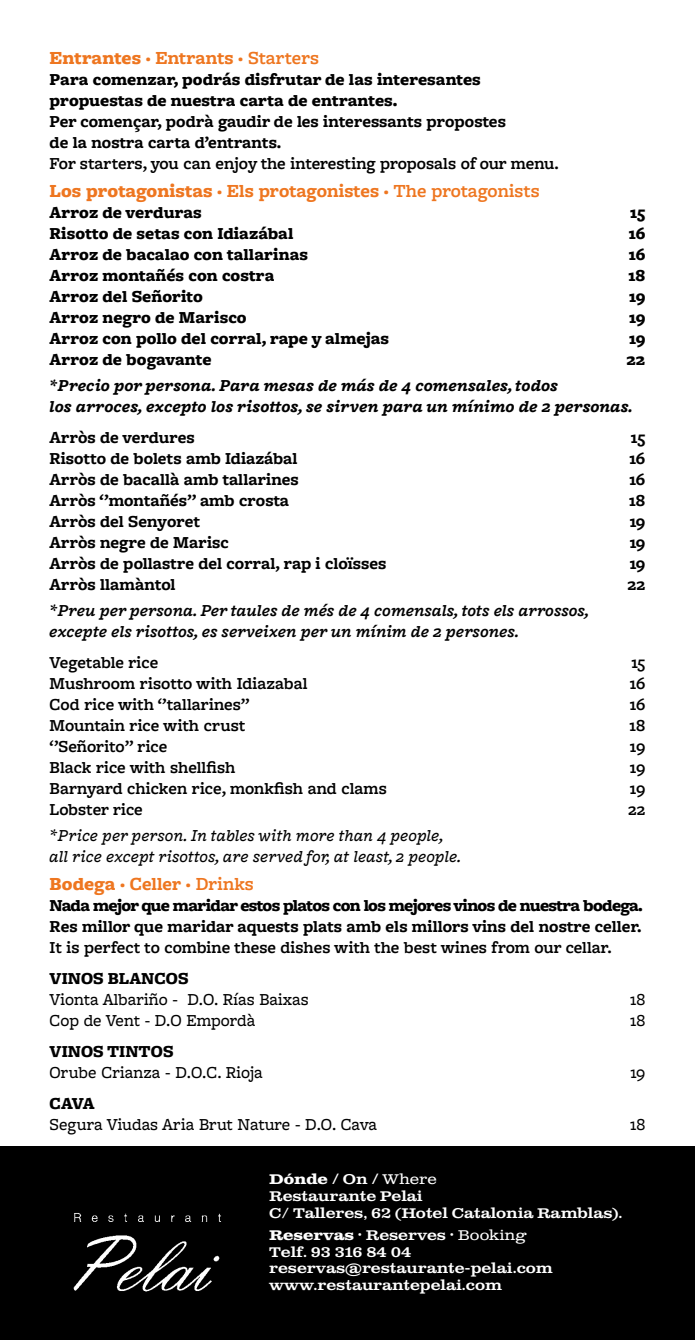
<style>
.page{position:relative;width:695px;height:1340px;background:#fff}
.page>*{position:absolute;margin:0;border:0;box-sizing:border-box;transform-origin:0 0}
.t1{font:900 19.25px "Freight Macro Pro";color:#ee7620}
.t2{font:700 17.5px/21px "Freight Macro Pro";color:#000}
.t3{font:600 17.5px "Freight Macro Pro";color:#000}
.t4{font:900 17.5px/21px "Freight Macro Pro";color:#000}
.t5{font:500 17.5px "Freight Macro Pro";color:#000}
.t6{font:italic 700 17.5px/21px "Freight Macro Pro";color:#000}
.t7{font:italic 600 17.5px/21px "Freight Macro Pro";color:#000}
.t8{font:italic 500 17.5px/21px "Freight Macro Pro";color:#000}
.t9{font:900 17.5px "Freight Macro Pro";letter-spacing:-.04em;color:#000}
.t10{font:500 14px/16.8px "Clarendon Wide";color:#fff}
.s1{font-weight:700}
.s2{font-weight:600}
.s3{font-weight:400}
</style>
<div class="page">
<div style="left:0;top:1146px;width:694px;height:193px;background:#000"></div>
<img style="left:73px;top:1213px;width:148px;height:79px">
<p class="t1" style="left:50px;top:44px;width:271px">Entrantes · <span class="s1">Entrants</span> · <span class="s2">Starters</span></p>
<p class="t4" style="left:50px;top:68px;width:432px">Para comenzar, podrás disfrutar de las interesantes propuestas de nuestra carta de entrantes.</p>
<p class="t2" style="left:50px;top:110px;width:457px">Per començar, podrà gaudir de les interessants propostes de la nostra carta d’entrants.</p>
<p class="t3" style="left:50px;top:151px;width:510px">For starters, you can enjoy the interesting proposals of our menu.</p>
<p class="t1" style="left:50px;top:177px;width:491px">Los protagonistas · <span class="s1">Els protagonistes</span> · <span class="s2">The protagonists</span></p>
<p class="t4" style="left:50px;top:201px;width:154px">Arroz de verduras</p>
<p class="t4" style="left:630px;top:201px;width:17px">15</p>
<p class="t4" style="left:50px;top:222px;width:245px">Risotto de setas con Idiazábal</p>
<p class="t4" style="left:628px;top:222px;width:18px">16</p>
<p class="t4" style="left:50px;top:243px;width:260px">Arroz de bacalao con tallarinas</p>
<p class="t4" style="left:628px;top:243px;width:18px">16</p>
<p class="t4" style="left:50px;top:264px;width:226px">Arroz montañés con costra</p>
<p class="t4" style="left:628px;top:264px;width:18px">18</p>
<p class="t4" style="left:50px;top:285px;width:155px">Arroz del Señorito</p>
<p class="t4" style="left:629px;top:285px;width:18px">19</p>
<p class="t4" style="left:50px;top:306px;width:198px">Arroz negro de Marisco</p>
<p class="t4" style="left:629px;top:306px;width:18px">19</p>
<p class="t4" style="left:50px;top:327px;width:341px">Arroz con pollo del corral, rape y almejas</p>
<p class="t4" style="left:629px;top:327px;width:18px">19</p>
<p class="t4" style="left:50px;top:348px;width:163px">Arroz de bogavante</p>
<p class="t4" style="left:626px;top:348px;width:20px">22</p>
<p class="t6" style="left:50px;top:374px;width:585px">* Precio por persona. Para mesas de más de 4 comensales, todos<br>los arroces, excepto los risottos, se sirven para un mínimo de 2 personas.</p>
<p class="t2" style="left:50px;top:426px;width:146px">Arròs de verdures</p>
<p class="t2" style="left:630px;top:426px;width:16px">15</p>
<p class="t2" style="left:50px;top:447px;width:249px">Risotto de bolets amb Idiazábal</p>
<p class="t2" style="left:629px;top:447px;width:17px">16</p>
<p class="t2" style="left:50px;top:468px;width:251px">Arròs de bacallà amb tallarines</p>
<p class="t2" style="left:629px;top:468px;width:17px">16</p>
<p class="t2" style="left:50px;top:489px;width:241px">Arròs ‘’montañés’’ amb crosta</p>
<p class="t2" style="left:629px;top:489px;width:18px">18</p>
<p class="t2" style="left:50px;top:510px;width:152px">Arròs del Senyoret</p>
<p class="t2" style="left:629px;top:510px;width:17px">19</p>
<p class="t2" style="left:50px;top:531px;width:181px">Arròs negre de Marisc</p>
<p class="t2" style="left:629px;top:531px;width:17px">19</p>
<p class="t2" style="left:50px;top:552px;width:338px">Arròs de pollastre del corral, rap i cloïsses</p>
<p class="t2" style="left:629px;top:552px;width:17px">19</p>
<p class="t2" style="left:50px;top:573px;width:127px">Arròs llamàntol</p>
<p class="t2" style="left:627px;top:573px;width:19px">22</p>
<p class="t7" style="left:50px;top:599px;width:541px">* Preu per persona. Per taules de més de 4 comensals, tots els arrossos, excepte els risottos, es serveixen per un mínim de 2 persones.</p>
<p class="t3" style="left:50px;top:650px;width:110px">Vegetable rice</p>
<p class="t3" style="left:631px;top:650px;width:15px">15</p>
<p class="t3" style="left:50px;top:671px;width:259px">Mushroom risotto with Idiazabal</p>
<p class="t3" style="left:630px;top:671px;width:17px">16</p>
<p class="t3" style="left:50px;top:692px;width:202px">Cod rice with ‘’tallarines’’</p>
<p class="t3" style="left:630px;top:692px;width:17px">16</p>
<p class="t3" style="left:50px;top:713px;width:197px">Mountain rice with crust</p>
<p class="t3" style="left:629px;top:713px;width:17px">18</p>
<p class="t3" style="left:50px;top:734px;width:119px">‘’Señorito’’ rice</p>
<p class="t3" style="left:630px;top:734px;width:17px">19</p>
<p class="t3" style="left:50px;top:755px;width:187px">Black rice with shellfish</p>
<p class="t3" style="left:630px;top:755px;width:17px">19</p>
<p class="t3" style="left:50px;top:776px;width:338px">Barnyard chicken rice, monkfish and clams</p>
<p class="t3" style="left:630px;top:776px;width:17px">19</p>
<p class="t3" style="left:50px;top:797px;width:95px">Lobster rice</p>
<p class="t3" style="left:628px;top:797px;width:19px">22</p>
<p class="t8" style="left:50px;top:824px;width:413px">* Price per person. In tables with more than 4 people, all rice except risottos, are served for, at least, 2 people.</p>
<p class="t1" style="left:50px;top:870px;width:206px">Bodega · <span class="s1">Celler</span> · <span class="s2">Drinks</span></p>
<p class="t9" style="left:50px;top:893px;width:594px">Nada mejor que maridar estos platos con los mejores vinos de nuestra bodega.</p>
<p class="t2" style="left:50px;top:915px;width:593px">Res millor que maridar aquests plats amb els millors vins del nostre celler.</p>
<p class="t3" style="left:50px;top:935px;width:563px">It is perfect to combine these dishes with the best wines from our cellar.</p>
<p class="t4" style="left:50px;top:967px;width:140px">VINOS BLANCOS</p>
<p class="t5" style="left:50px;top:987px;width:260px">Vionta Albariño - D.O. Rías Baixas</p>
<p class="t5" style="left:630px;top:987px;width:17px">18</p>
<p class="t5" style="left:50px;top:1008px;width:207px">Cop de Vent - D.O Empordà</p>
<p class="t5" style="left:630px;top:1008px;width:17px">18</p>
<p class="t4" style="left:50px;top:1040px;width:125px">VINOS TINTOS</p>
<p class="t5" style="left:50px;top:1060px;width:215px">Orube Crianza - D.O.C. Rioja</p>
<p class="t5" style="left:630px;top:1060px;width:16px">19</p>
<p class="t4" style="left:50px;top:1092px;width:47px">CAVA</p>
<p class="t5" style="left:50px;top:1112px;width:329px">Segura Viudas Aria Brut Nature - D.O. Cava</p>
<p class="t5" style="left:630px;top:1112px;width:17px">18</p>
<p class="t10" style="left:269px;top:1171px;width:354px"><span class="s1">Dónde /</span> On <span class="s1">/</span> <span class="s3">Where<br></span>Restaurante Pelai<br>C/ Talleres, 62 (Hotel Catalonia Ramblas).</p>
<p class="t10" style="left:269px;top:1226px;width:285px"><span class="s1">Reservas ·</span> Reserves <span class="s1">·</span> <span class="s3">Booking<br></span>Telf. 93 316 84 04 reservas@restaurante-pelai.com www.restaurantepelai.com</p>
</div>
